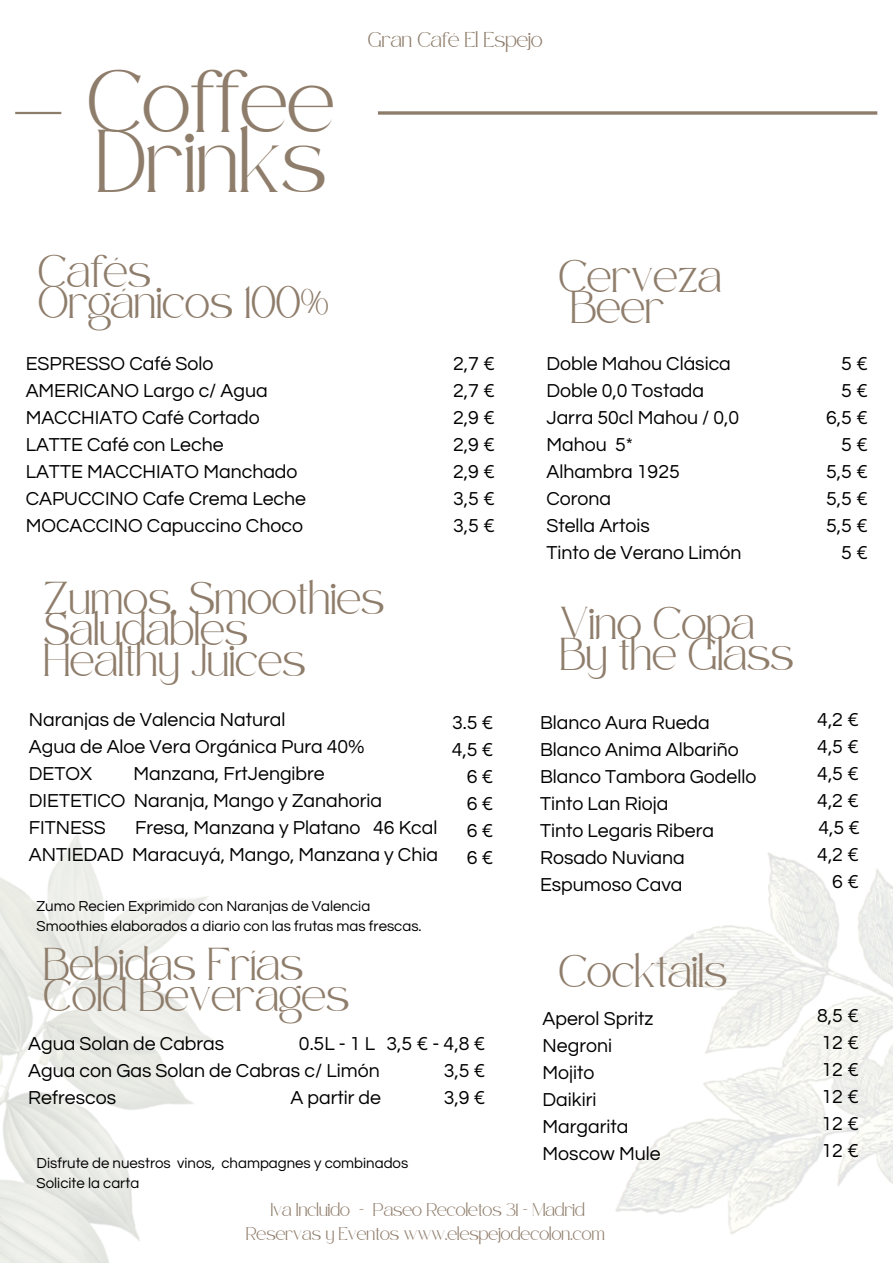
<style>
.page{position:relative;width:893px;height:1264px;background:#fff}
.page>*{position:absolute;margin:0;border:0;box-sizing:border-box;transform-origin:0 0}
.t1{font:43.5px/60.8px "Safira March";color:#8f7d6b}
.t2{font:22.5px/31.5px "Safira March";color:#8f7d6b}
.t3{font:19.5px/27px "Questrial";color:#000}
.t4{font:15px/20.2px "Questrial";color:#000}
.t5{font:10.5px "Safira March";color:#8f7d6b}
.t6{font:9px "Safira March";color:#8f7d6b}
</style>
<div class="page">
<svg style="left:378px;top:111px;width:499px;height:4px;background:#a09081"></svg>
<hr style="left:15px;top:112px;width:46px;height:2px;background:#8f7d6b">
<img style="left:615px;top:852px;width:277px;height:382px">
<img style="left:0;top:832px;width:215px;height:430px">
<h1 class="t1" style="left:88px;top:86px;width:248px">Coffee<br>Drinks</h1>
<p class="t2" style="left:38px;top:263px;width:292px">Cafés<br>Orgánicos 100%</p>
<p class="t5" style="left:368px;top:38px;width:176px">Gran Café El Espejo</p>
<p class="t2" style="left:570px;top:268px;width:153px;text-indent:-12px">Cerveza<br>Beer</p>
<p class="t3" style="left:26px;top:350px;width:282px">ESPRESSO Café Solo<br>AMERICANO Largo c/ Agua<br>MACCHIATO Café Cortado<br>LATTE Café con Leche<br>LATTE MACCHIATO Manchado<br>CAPUCCINO Cafe Crema Leche<br>MOCACCINO Capuccino Choco</p>
<p class="t3" style="left:453px;top:350px;width:43px;text-align:justify">2,7 € 2,7 € 2,9 € 2,9 € 2,9 € 3,5 € 3,5 €</p>
<p class="t3" style="left:826px;top:350px;width:43px;text-align:right">5€<br>5€<br>6,5 €<br>5€<br>5,5 €<br>5,5 €<br>5,5 €<br>5€</p>
<p class="t3" style="left:546px;top:350px;width:196px">Doble Mahou Clásica<br>Doble 0,0 Tostada<br>Jarra 50cl Mahou / 0,0<br>Mahou 5*<br>Alhambra 1925<br>Corona<br>Stella Artois<br>Tinto de Verano Limón</p>
<p class="t2" style="left:44px;top:590px;width:342px">Zumos, Smoothies<br>Saludables<br>Healthy Juices</p>
<p class="t3" style="left:29px;top:706px;width:337px">Naranjas de Valencia Natural<br>Agua de Aloe Vera Orgánica Pura 40%<br>DETOX</p>
<p class="t3" style="left:29px;top:760px;width:354px;text-indent:105px">Manzana, FrtJengibre<br>DIETETICO Naranja, Mango y Zanahoria<br>FITNESS</p>
<p class="t3" style="left:29px;top:814px;width:410px;text-align:right">Fresa, Manzana y Platano 46 Kcal<br>ANTIEDAD Maracuyá, Mango, Manzana y Chia</p>
<p class="t4" style="left:37px;top:896px;width:386px">Zumo Recien Exprimido con Naranjas de Valencia<br>Smoothies elaborados a diario con las frutas mas frescas.</p>
<p class="t2" style="left:560px;top:615px;width:235px">Vino Copa<br>By the Glass</p>
<p class="t3" style="left:451px;top:709px;width:43px;text-align:right">3.5 €<br>4,5 €<br>6€<br>6€<br>6€<br>6€</p>
<p class="t3" style="left:817px;top:706px;width:44px;text-align:right">4,2 €<br>4,5 €<br>4,5 €<br>4,2 €<br>4,5 €<br>4,2 €<br>6€</p>
<p class="t3" style="left:540px;top:709px;width:218px">Blanco Aura Rueda<br>Blanco Anima Albariño<br>Blanco Tambora Godello<br>Tinto Lan Rioja<br>Tinto Legaris Ribera<br>Rosado Nuviana<br>Espumoso Cava</p>
<p class="t2" style="left:44px;top:956px;width:307px">Bebidas Frías<br>Cold Beverages</p>
<p class="t3" style="left:28px;top:1030px;width:197px">Agua Solan de Cabras</p>
<p class="t3" style="left:28px;top:1030px;width:353px;text-indent:270px">0.5L-1L<br>Agua con Gas Solan de Cabras c/ Limón<br>Refrescos</p>
<p class="t3" style="left:443px;top:1030px;width:43px;text-align:justify;text-indent:-57px">3,5€-4,8€ 3,5 € 3,9 €</p>
<p class="t3" style="left:290px;top:1084px;width:92px">A partir de</p>
<p class="t4" style="left:37px;top:1152px;width:373px">Disfrute de nuestros vinos, champagnes y combinados<br>Solicite la carta</p>
<p class="t2" style="left:559px;top:963px;width:170px">Cocktails</p>
<p class="t3" style="left:542px;top:1005px;width:120px">Aperol Spritz<br>Negroni<br>Mojito<br>Daikiri<br>Margarita<br>Moscow Mule</p>
<p class="t3" style="left:817px;top:1002px;width:43px;text-align:justify">8,5 € 12€ 12€ 12€ 12€ 12€</p>
<p class="t6" style="left:271px;top:1207px;width:315px">Iva Incluido - Paseo Recoletos 31 - Madrid</p>
<p class="t6" style="left:246px;top:1231px;width:360px">Reservas y Eventos www.elespejodecolon.com</p>
</div>
